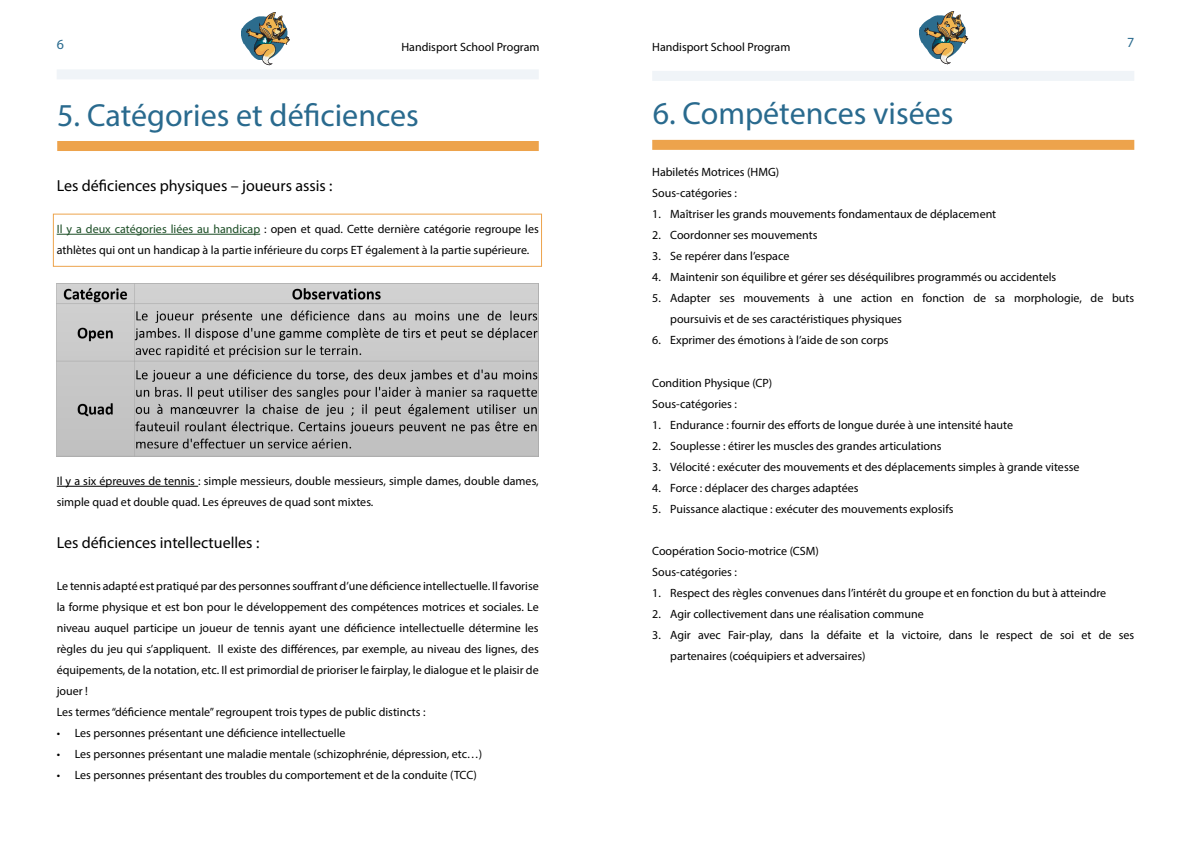
<style>
.page{position:relative;width:1191px;height:842px;background:#fff}
.page>*{position:absolute;margin:0;border:0;box-sizing:border-box;transform-origin:0 0}
.t1{font:32px "Myriad Pro";color:#296a8e}
.t2{font:16px "Myriad Pro";color:#000}
.t3{font:14px "Myriad Pro";color:#296a8e}
.t4{font:12px/21px "Myriad Pro";color:#000}
.s1{color:#1b4d25}
</style>
<div class="page">
<div style="left:57px;top:141px;width:482px;height:10px;background:#eda34c"></div>
<hr style="left:57px;top:234px;width:203px;height:1px;background:#1b4d25">
<hr style="left:57px;top:486px;width:141px;height:1px;background:#000">
<div style="left:53px;top:214px;width:489px;height:53px;border:1px solid #eda44d"></div>
<img style="left:56px;top:283px;width:482px;height:173px">
<img style="left:241px;top:12px;width:49px;height:53px">
<img style="left:919px;top:11px;width:50px;height:53px">
<div style="left:57px;top:69px;width:482px;height:10px;background:#f0f4f8"></div>
<div style="left:652px;top:71px;width:482px;height:10px;background:#f0f4f8"></div>
<div style="left:652px;top:140px;width:482px;height:10px;background:#eda34c"></div>
<p class="t3" style="left:57px;top:36px;width:9px">6</p>
<p class="t3" style="left:1127px;top:34px;width:9px">7</p>
<p class="t4" style="left:401px;top:37px;width:140px">Handisport School Program</p>
<p class="t4" style="left:652px;top:37px;width:140px">Handisport School Program</p>
<h1 class="t1" style="left:57px;top:96px;width:363px">5. Catégories et déficiences</h1>
<h2 class="t2" style="left:57px;top:176px;width:277px">Les déficiences physiques – joueurs assis :</h2>
<p class="t4" style="left:57px;top:218px;width:483px"><span class="s1">Il y a deux catégories liées au handicap</span> : open et quad. Cette dernière catégorie regroupe les athlètes qui ont un handicap à la partie inférieure du corps ET également à la partie supérieure.</p>
<p class="t4" style="left:57px;top:470px;width:483px">Il y a six épreuves de tennis : simple messieurs, double messieurs, simple dames, double dames, simple quad et double quad. Les épreuves de quad sont mixtes.</p>
<h2 class="t2" style="left:57px;top:533px;width:204px">Les déficiences intellectuelles :</h2>
<p class="t4" style="left:57px;top:575px;width:483px">Le tennis adapté est pratiqué par des personnes souffrant d’une déficience intellectuelle. Il favorise la forme physique et est bon pour le développement des compétences motrices et sociales. Le niveau auquel participe un joueur de tennis ayant une déficience intellectuelle détermine les règles du jeu qui s’appliquent. Il existe des différences, par exemple, au niveau des lignes, des équipements, de la notation, etc. Il est primordial de prioriser le fairplay, le dialogue et le plaisir de jouer !<br>Les termes “déficience mentale” regroupent trois types de public distincts :</p>
<p class="t4" style="left:57px;top:722px;width:290px">• Les personnes présentant une déficience intellectuelle</p>
<p class="t4" style="left:57px;top:743px;width:427px">• Les personnes présentant une maladie mentale (schizophrénie, dépression, etc…)</p>
<p class="t4" style="left:57px;top:764px;width:422px">• Les personnes présentant des troubles du comportement et de la conduite (TCC)</p>
<h1 class="t1" style="left:653px;top:94px;width:302px">6. Compétences visées</h1>
<p class="t4" style="left:652px;top:162px;width:129px">Habiletés Motrices (HMG)<br>Sous-catégories :</p>
<p class="t4" style="left:652px;top:204px;width:345px">1. Maîtriser les grands mouvements fondamentaux de déplacement</p>
<p class="t4" style="left:652px;top:225px;width:167px">2. Coordonner ses mouvements</p>
<p class="t4" style="left:652px;top:246px;width:139px">3. Se repérer dans l’espace</p>
<p class="t4" style="left:652px;top:267px;width:405px">4. Maintenir son équilibre et gérer ses déséquilibres programmés ou accidentels</p>
<p class="t4" style="left:670px;top:288px;width:465px;text-indent:-18px">5. Adapter ses mouvements à une action en fonction de sa morphologie, de buts poursuivis et de ses caractéristiques physiques</p>
<p class="t4" style="left:652px;top:330px;width:238px">6. Exprimer des émotions à l’aide de son corps</p>
<p class="t4" style="left:652px;top:372px;width:122px">Condition Physique (CP)<br>Sous-catégories :</p>
<p class="t4" style="left:652px;top:414px;width:362px">1. Endurance : fournir des efforts de longue durée à une intensité haute</p>
<p class="t4" style="left:652px;top:435px;width:291px">2. Souplesse : étirer les muscles des grandes articulations</p>
<p class="t4" style="left:652px;top:456px;width:429px">3. Vélocité : exécuter des mouvements et des déplacements simples à grande vitesse</p>
<p class="t4" style="left:652px;top:477px;width:208px">4. Force : déplacer des charges adaptées</p>
<p class="t4" style="left:652px;top:498px;width:303px">5. Puissance alactique : exécuter des mouvements explosifs</p>
<p class="t4" style="left:652px;top:540px;width:168px">Coopération Socio-motrice (CSM)<br>Sous-catégories :</p>
<p class="t4" style="left:652px;top:582px;width:455px">1. Respect des règles convenues dans l’intérêt du groupe et en fonction du but à atteindre</p>
<p class="t4" style="left:652px;top:603px;width:273px">2. Agir collectivement dans une réalisation commune</p>
<p class="t4" style="left:670px;top:624px;width:465px;text-indent:-18px">3. Agir avec Fair-play, dans la défaite et la victoire, dans le respect de soi et de ses partenaires (coéquipiers et adversaires)</p>
</div>
